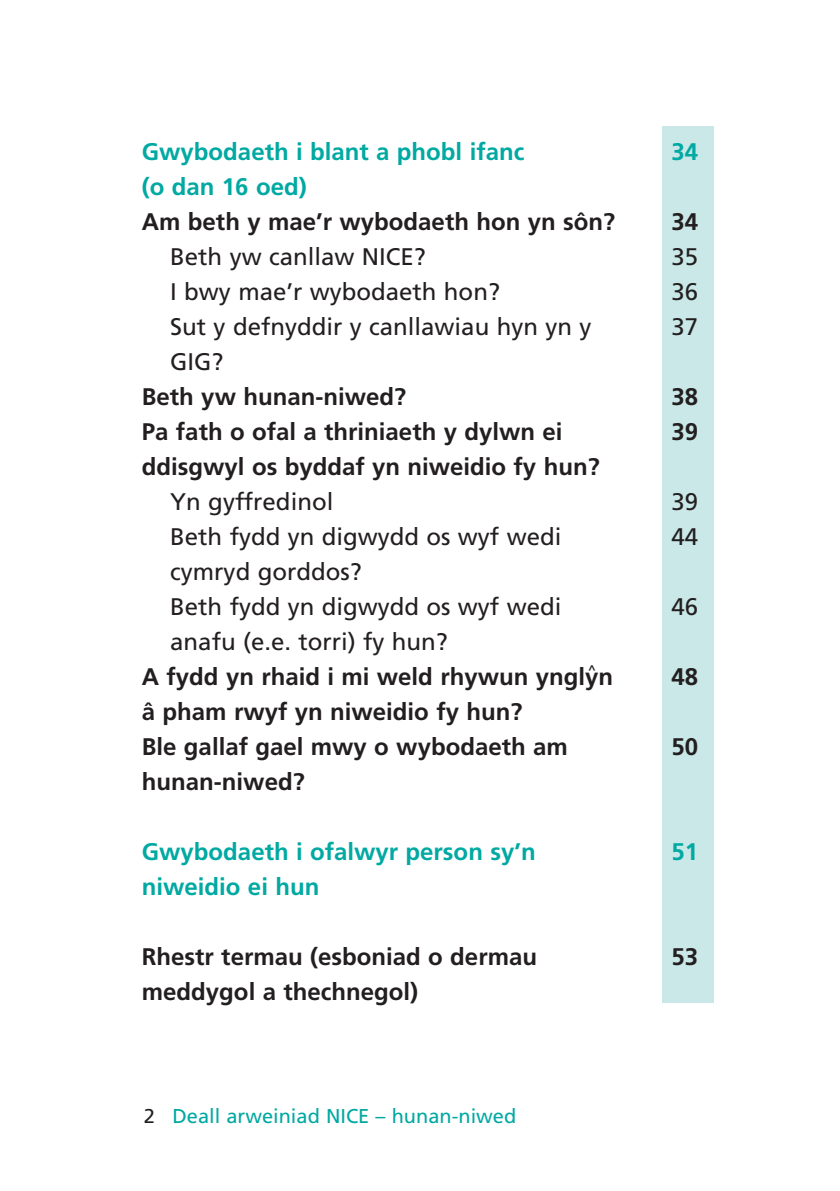
<style>
.page{position:relative;width:840px;height:1191px;background:#fff}
.page>*{position:absolute;margin:0;border:0;box-sizing:border-box;transform-origin:0 0}
.t1{font:700 24px/35px "Frutiger";color:#231f20}
.t2{font:24px/35px "Frutiger";color:#231f20}
.t3{font:700 24px "Frutiger";color:#00a9a2}
.t4{font:20px "Frutiger";color:#00a9a2}
.s1{font-weight:400}
.s2{color:#231f20}
</style>
<div class="page">
<div style="left:661px;top:127px;width:51px;height:875px;background:#c9e8e7"></div>
<p class="t3" style="left:142px;top:142px;width:384px">Gwybodaeth i blant a phobl ifanc</p>
<p class="t3" style="left:671px;top:142px;width:28px">34</p>
<p class="t3" style="left:142px;top:177px;width:166px">(o dan 16 oed)</p>
<p class="t1" style="left:142px;top:206px;width:474px">Am beth y mae’r wybodaeth hon yn sôn?</p>
<p class="t1" style="left:671px;top:206px;width:28px">34</p>
<p class="t2" style="left:170px;top:241px;width:257px">Beth yw canllaw NICE?</p>
<p class="t2" style="left:671px;top:241px;width:28px">35</p>
<p class="t2" style="left:170px;top:276px;width:331px">I bwy mae’r wybodaeth hon?</p>
<p class="t2" style="left:671px;top:276px;width:28px">36</p>
<p class="t2" style="left:170px;top:311px;width:422px">Sut y defnyddir y canllawiau hyn yn y</p>
<p class="t2" style="left:671px;top:311px;width:28px">37</p>
<p class="t2" style="left:170px;top:346px;width:55px">GIG?</p>
<p class="t1" style="left:142px;top:381px;width:266px">Beth yw hunan-niwed?</p>
<p class="t1" style="left:671px;top:381px;width:28px">38</p>
<p class="t1" style="left:142px;top:416px;width:422px">Pa fath o ofal a thriniaeth y dylwn ei</p>
<p class="t1" style="left:671px;top:416px;width:28px">39</p>
<p class="t1" style="left:142px;top:451px;width:459px">ddisgwyl os byddaf yn niweidio fy hun?</p>
<p class="t2" style="left:170px;top:486px;width:164px">Yn gyffredinol</p>
<p class="t2" style="left:671px;top:486px;width:28px">39</p>
<p class="t2" style="left:170px;top:521px;width:392px">Beth fydd yn digwydd os wyf wedi</p>
<p class="t2" style="left:671px;top:521px;width:28px">44</p>
<p class="t2" style="left:170px;top:556px;width:392px">cymryd gorddos?<br>Beth fydd yn digwydd os wyf wedi</p>
<p class="t2" style="left:671px;top:591px;width:28px">46</p>
<p class="t1" style="left:142px;top:626px;width:472px;text-indent:28px"><span class="s1">anafu (e.e. torri) fy hun?<br></span>A fydd yn rhaid i mi weld rhywun yngl <sup>^</sup>yn</p>
<p class="t1" style="left:142px;top:696px;width:427px">â pham rwyf yn niweidio fy hun?<br>Ble gallaf gael mwy o wybodaeth am</p>
<p class="t1" style="left:142px;top:766px;width:164px">hunan-niwed?</p>
<p class="t1" style="left:671px;top:661px;width:28px">48</p>
<p class="t1" style="left:671px;top:731px;width:28px">50</p>
<p class="t3" style="left:142px;top:842px;width:395px">Gwybodaeth i ofalwyr person sy’n</p>
<p class="t3" style="left:671px;top:842px;width:28px">51</p>
<p class="t3" style="left:142px;top:877px;width:179px">niweidio ei hun</p>
<p class="t1" style="left:142px;top:941px;width:396px">Rhestr termau (esboniad o dermau</p>
<p class="t1" style="left:671px;top:941px;width:28px">53</p>
<p class="t1" style="left:142px;top:976px;width:277px">meddygol a thechnegol)</p>
<p class="t4" style="left:144px;top:1108px;width:373px"><span class="s2">2</span> Deall arweiniad NICE – hunan-niwed</p>
</div>
